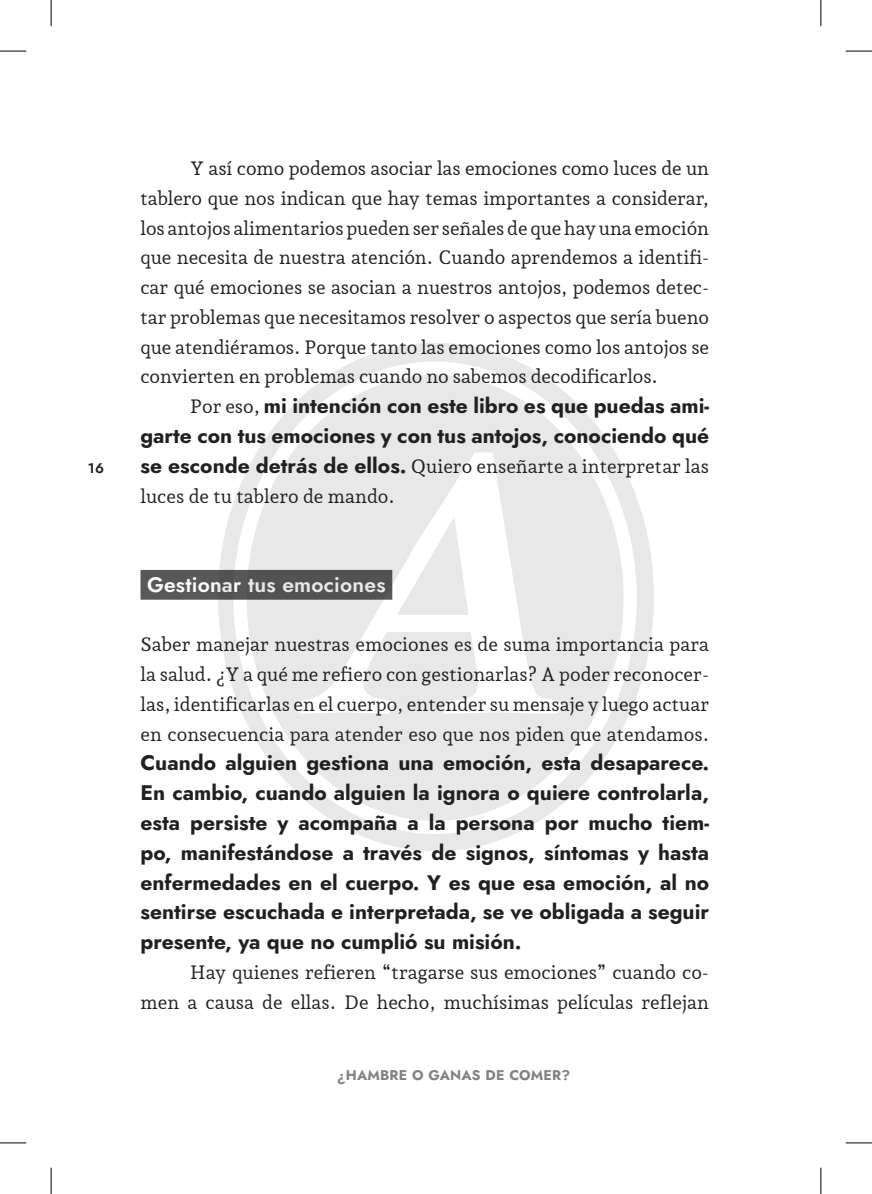
<style>
.page{position:relative;width:872px;height:1194px;background:#fff}
.page>*{position:absolute;margin:0;border:0;box-sizing:border-box;transform-origin:0 0}
.t1{font:700 21px/29.8px "Jost";color:#231f20;text-align:right}
.t2{font:600 21px "Jost";letter-spacing:.01em;color:#fff}
.t3{font:19.25px/29.8px "Andada Pro";color:#231f20;text-align:justify}
.t4{font:700 14px "Jost";letter-spacing:.01em;color:#808285}
.t5{font:600 14px "Jost";color:#231f20}
.s1{font-family:"Andada Pro";font-weight:400;font-size:19.25px}
.s2{font-family:"Jost";font-weight:700;font-size:21px}
</style>
<div class="page">
<div style="left:140px;top:570px;width:252px;height:29px;background:#57585a"></div>
<svg style="left:0;top:51px;width:26px;height:1px"></svg>
<svg style="left:845px;top:51px;width:26px;height:1px"></svg>
<svg style="left:0;top:1142px;width:26px;height:1px"></svg>
<svg style="left:845px;top:1142px;width:26px;height:1px"></svg>
<svg style="left:51px;top:0;width:1px;height:26px"></svg>
<svg style="left:51px;top:1167px;width:1px;height:26px"></svg>
<svg style="left:820px;top:0;width:1px;height:26px"></svg>
<svg style="left:820px;top:1167px;width:1px;height:26px"></svg>
<svg style="left:218px;top:343px;width:435px;height:508px"></svg>
<svg style="left:246px;top:375px;width:377px;height:445px;fill:#e8e8e8"></svg>
<svg style="left:397px;top:517px;width:71px;height:98px"></svg>
<p class="t5" style="left:88px;top:458px;width:18px">16</p>
<p class="t3" style="left:140px;top:154px;width:570px;text-indent:50px">Y así como podemos asociar las emociones como luces de un tablero que nos indican que hay temas importantes a considerar, los antojos alimentarios pueden ser señales de que hay una emoción que necesita de nuestra atención. Cuando aprendemos a identifi&shy;car qué emociones se asocian a nuestros antojos, podemos detec&shy;tar problemas que necesitamos resolver o aspectos que sería bueno que atendiéramos. Porque tanto las emociones como los antojos se convierten en problemas cuando no sabemos decodificarlos.</p>
<p class="t1" style="left:140px;top:391px;width:570px"><span class="s1">Por eso,</span> mi intención con este libro es que puedas ami&shy;garte con tus emociones y con tus antojos, conociendo qué</p>
<p class="t3" style="left:140px;top:451px;width:570px"><span class="s2">se esconde detrás de ellos.</span> Quiero enseñarte a interpretar las luces de tu tablero de mando.</p>
<p class="t2" style="left:147px;top:570px;width:240px">Gestionar tus emociones</p>
<p class="t3" style="left:140px;top:630px;width:570px">Saber manejar nuestras emociones es de suma importancia para la salud. ¿Y a qué me refiero con gestionarlas? A poder reconocer&shy;las, identificarlas en el cuerpo, entender su mensaje y luego actuar en consecuencia para atender eso que nos piden que atendamos.</p>
<p class="t1" style="left:140px;top:748px;width:570px;text-align:justify">Cuando alguien gestiona una emoción, esta desaparece.<br>En cambio, cuando alguien la ignora o quiere controlarla, esta persiste y acompaña a la persona por mucho tiem&shy;po, manifestándose a través de signos, síntomas y hasta enfermedades en el cuerpo. Y es que esa emoción, al no sentirse escuchada e interpretada, se ve obligada a seguir presente, ya que no cumplió su misión.</p>
<p class="t3" style="left:140px;top:957px;width:569px;text-align:right">Hay quienes refieren “tragarse sus emociones” cuando co-<br>men a causa de ellas. De hecho, muchísimas películas reflejan</p>
<p class="t4" style="left:337px;top:1066px;width:234px">¿HAMBRE O GANAS DE COMER?</p>
</div>
